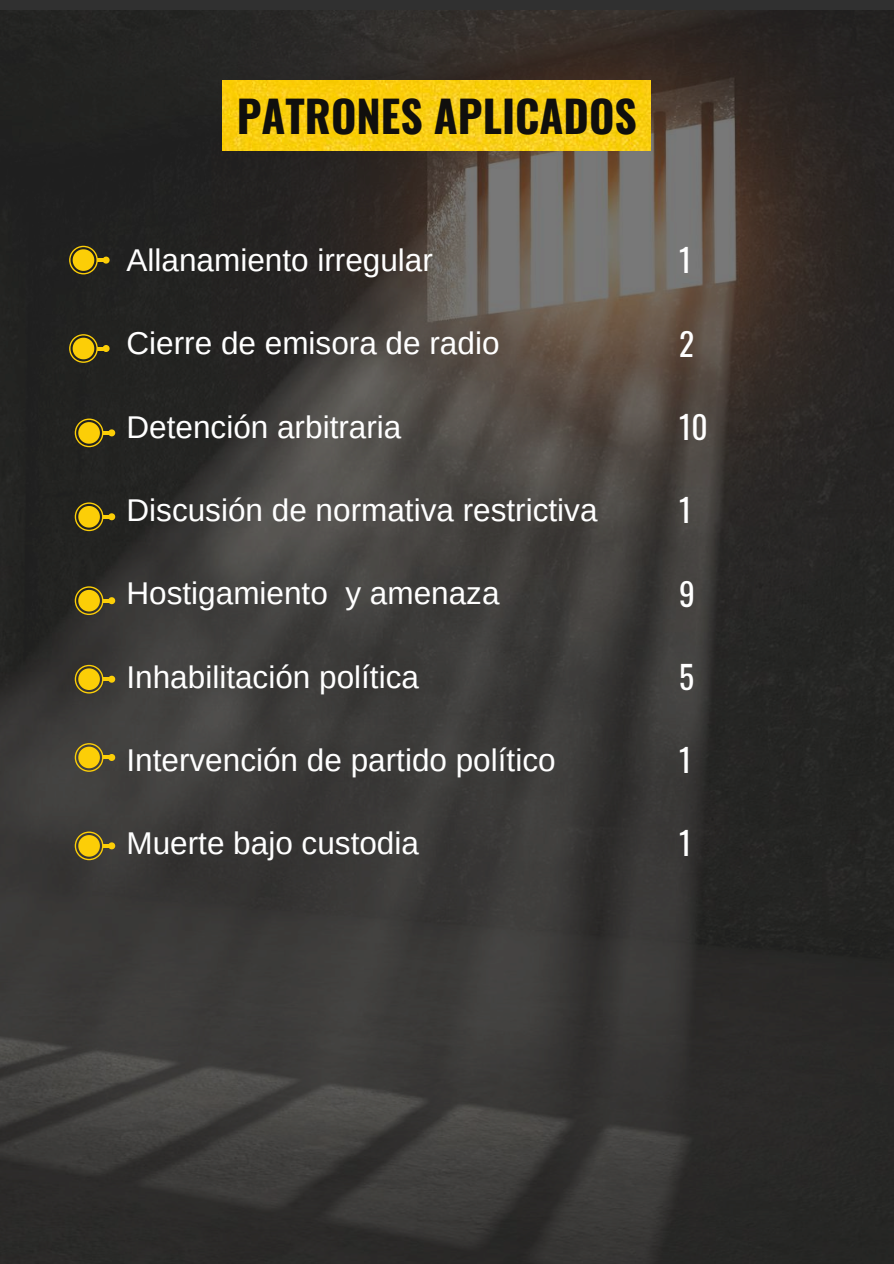
<style>
.page{position:relative;width:894px;height:1264px;background:#fff}
.page>*{position:absolute;margin:0;border:0;box-sizing:border-box;transform-origin:0 0}
.t1{font:700 43.5px "Oswald";color:#100f0d}
.t2{font:31.5px "Arimo";color:#fff}
.t3{font:31.5px "Oswald";color:#fff}
</style>
<div class="page">
<img style="left:0;top:10px;width:893px;height:1253px">
<img style="left:222px;top:80px;width:428px;height:70px">
<svg style="left:69px;top:246px;width:41px;height:28px"></svg>
<svg style="left:69px;top:334px;width:41px;height:29px"></svg>
<svg style="left:75px;top:502px;width:40px;height:29px"></svg>
<svg style="left:75px;top:586px;width:40px;height:29px"></svg>
<svg style="left:75px;top:665px;width:40px;height:28px"></svg>
<svg style="left:75px;top:831px;width:40px;height:29px"></svg>
<svg style="left:75px;top:743px;width:40px;height:28px"></svg>
<svg style="left:75px;top:418px;width:40px;height:29px"></svg>
<h1 class="t1" style="left:237px;top:82px;width:401px">PATRONES APLICADOS</h1>
<p class="t2" style="left:126px;top:243px;width:308px">Allanamiento irregular</p>
<p class="t3" style="left:679px;top:236px;width:14px">1</p>
<p class="t2" style="left:126px;top:326px;width:374px">Cierre de emisora de radio</p>
<p class="t3" style="left:679px;top:319px;width:17px">2</p>
<p class="t2" style="left:126px;top:409px;width:276px">Detención arbitraria</p>
<p class="t3" style="left:679px;top:402px;width:30px">10</p>
<p class="t2" style="left:126px;top:492px;width:472px">Discusión de normativa restrictiva</p>
<p class="t3" style="left:679px;top:485px;width:14px">1</p>
<p class="t2" style="left:126px;top:576px;width:374px">Hostigamiento y amenaza</p>
<p class="t3" style="left:679px;top:569px;width:17px">9</p>
<p class="t2" style="left:126px;top:659px;width:294px">Inhabilitación política</p>
<p class="t3" style="left:679px;top:652px;width:16px">5</p>
<p class="t2" style="left:126px;top:742px;width:430px">Intervención de partido político</p>
<p class="t3" style="left:679px;top:735px;width:14px">1</p>
<p class="t2" style="left:126px;top:825px;width:294px">Muerte bajo custodia</p>
<p class="t3" style="left:679px;top:818px;width:14px">1</p>
</div>
